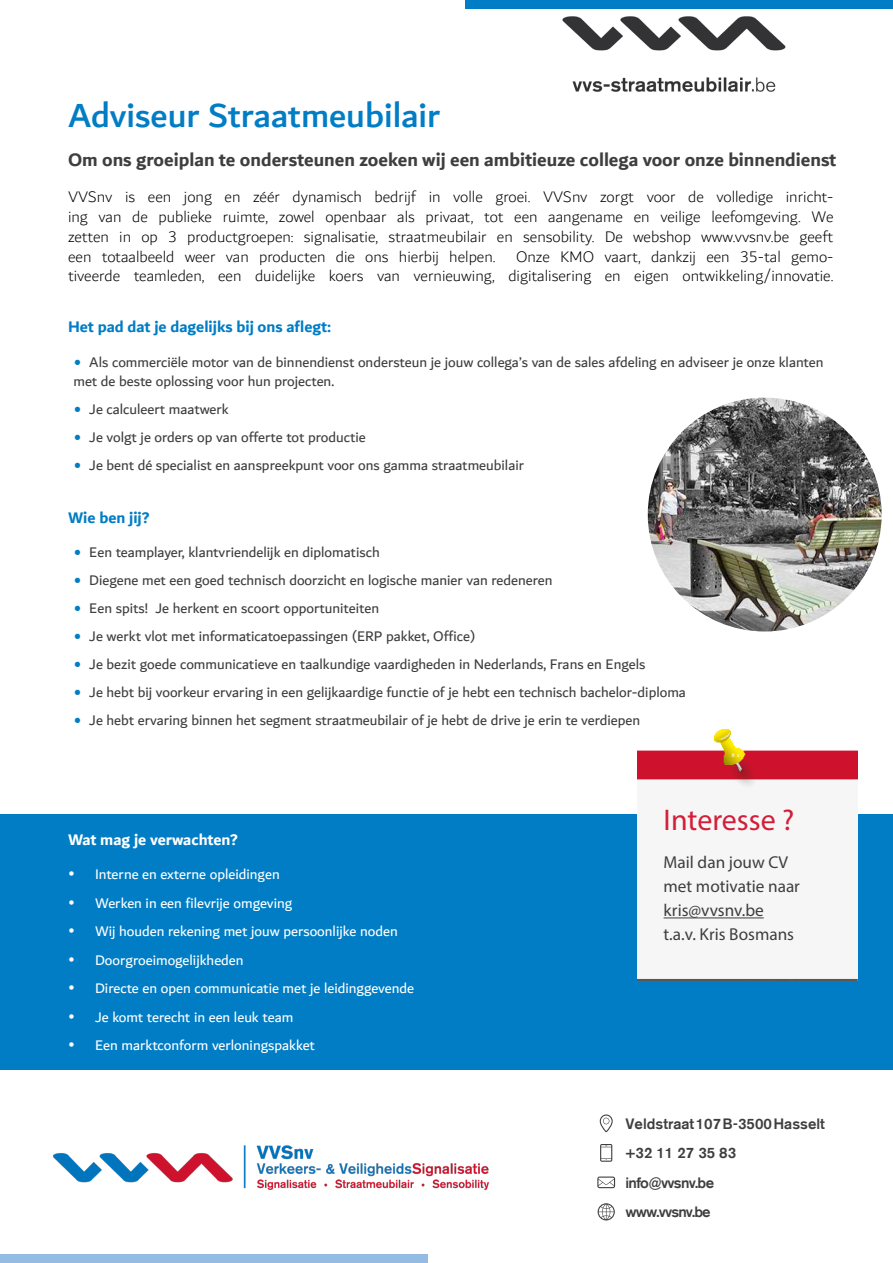
<style>
.page{position:relative;width:893px;height:1263px;background:#fff}
.page>*{position:absolute;margin:0;border:0;box-sizing:border-box;transform-origin:0 0}
.heading{font:500 36px "Dubai";color:#007dc5}
.note_title{font:30px "Myriad Pro";color:#d21e38}
.heading_text{font:700 19.5px "Dubai";color:#3e3e3f}
.note_text{font:17.25px/24px "Myriad Pro";color:#3e3e3f}
.titles_white{font:300 16.5px/19.8px "Dubai";color:#000;text-align:justify}
.titles{font:700 16.5px "Dubai";color:#007dc5}
.titles-2{font:700 16.5px "Dubai";color:#fff}
.t1{font:15px/19.5px "Dubai";color:#3e3e3f}
.t2{font:15px "Dubai";color:#fff}
.footer_text{font:500 15px "Akzidenz Grotesk BE";color:#3e3e3f}
.footer_text-2{font:500 15px "Akzidenz Grotesk BE";letter-spacing:-.05em;color:#3e3e3f}
.footer_text-3{font:500 15px "Akzidenz Grotesk BE";letter-spacing:-.06em;color:#3e3e3f}
</style>
<div class="page">
<div style="left:0;top:814px;width:893px;height:255px;background:#007dc5"></div>
<div style="left:0;top:1254px;width:428px;height:9px;background:#94bbe3"></div>
<div style="left:465px;top:0;width:428px;height:9px;background:#007dc5"></div>
<img style="left:638px;top:730px;width:219px;height:250px">
<hr style="left:664px;top:917px;width:100px;height:1px;background:#3e3e3f">
<svg style="left:600px;top:1114px;width:13px;height:18px"></svg>
<svg style="left:600px;top:1144px;width:12px;height:18px"></svg>
<svg style="left:598px;top:1203px;width:17px;height:17px"></svg>
<svg style="left:597px;top:1176px;width:18px;height:12px"></svg>
<img style="left:53px;top:1145px;width:436px;height:45px">
<img style="left:562px;top:16px;width:224px;height:76px">
<img style="left:648px;top:398px;width:234px;height:233px;border-radius:117px">
<p class="heading" style="left:68px;top:94px;width:374px">Adviseur Straatmeubilair</p>
<p class="heading_text" style="left:68px;top:148px;width:770px">Om ons groeiplan te ondersteunen zoeken wij een ambitieuze collega voor onze binnendienst</p>
<p class="titles_white" style="left:68px;top:187px;width:767px">VVSnv is een jong en zéér dynamisch bedrijf in volle groei. VVSnv zorgt voor de volledige inricht&shy;ing van de publieke ruimte, zowel openbaar als privaat, tot een aangename en veilige leefomgeving. We zetten in op 3 productgroepen: signalisatie, straatmeubilair en sensobility. De webshop www.vvsnv.be geeft een totaalbeeld weer van producten die ons hierbij helpen. Onze KMO vaart, dankzij een 35-tal gemo&shy;tiveerde teamleden, een duidelijke koers van vernieuwing, digitalisering en eigen ontwikkeling/innovatie.</p>
<p class="titles" style="left:68px;top:317px;width:264px">Het pad dat je dagelijks bij ons aflegt:</p>
<p class="t1" style="left:74px;top:352px;width:751px;text-indent:16px">Als commerciële motor van de binnendienst ondersteun je jouw collega’s van de sales afdeling en adviseer je onze klanten met de beste oplossing voor hun projecten.</p>
<p class="t1" style="left:89px;top:399px;width:141px">Je calculeert maatwerk</p>
<p class="t1" style="left:89px;top:427px;width:278px">Je volgt je orders op van offerte tot productie</p>
<p class="t1" style="left:89px;top:455px;width:436px">Je bent dé specialist en aanspreekpunt voor ons gamma straatmeubilair</p>
<p class="titles" style="left:68px;top:507px;width:83px">Wie ben jij?</p>
<p class="t1" style="left:89px;top:542px;width:292px">Een teamplayer, klantvriendelijk en diplomatisch</p>
<p class="t1" style="left:89px;top:570px;width:465px">Diegene met een goed technisch doorzicht en logische manier van redeneren</p>
<p class="t1" style="left:89px;top:598px;width:291px">Een spits! Je herkent en scoort opportuniteiten</p>
<p class="t1" style="left:89px;top:626px;width:388px">Je werkt vlot met informaticatoepassingen (ERP pakket, Office)</p>
<p class="t1" style="left:89px;top:654px;width:558px">Je bezit goede communicatieve en taalkundige vaardigheden in Nederlands, Frans en Engels</p>
<p class="t1" style="left:89px;top:682px;width:598px">Je hebt bij voorkeur ervaring in een gelijkaardige functie of je hebt een technisch bachelor-diploma</p>
<p class="t1" style="left:89px;top:710px;width:552px">Je hebt ervaring binnen het segment straatmeubilair of je hebt de drive je erin te verdiepen</p>
<p class="titles-2" style="left:68px;top:829px;width:172px">Wat mag je verwachten?</p>
<p class="t2" style="left:95px;top:865px;width:186px">Interne en externe opleidingen</p>
<p class="t2" style="left:95px;top:894px;width:199px">Werken in een filevrije omgeving</p>
<p class="t2" style="left:95px;top:922px;width:304px">Wij houden rekening met jouw persoonlijke noden</p>
<p class="t2" style="left:95px;top:951px;width:150px">Doorgroeimogelijkheden</p>
<p class="t2" style="left:95px;top:979px;width:321px">Directe en open communicatie met je leidinggevende</p>
<p class="t2" style="left:95px;top:1008px;width:200px">Je komt terecht in een leuk team</p>
<p class="t2" style="left:95px;top:1036px;width:221px">Een marktconform verloningspakket</p>
<p class="note_title" style="left:664px;top:802px;width:132px">Interesse ?</p>
<p class="note_text" style="left:664px;top:850px;width:138px">Mail dan jouw CV met motivatie naar kris@vvsnv.be t.a.v. Kris Bosmans</p>
<p class="footer_text" style="left:626px;top:1114px;width:201px">Veldstraat 107 B-3500 Hasselt</p>
<p class="footer_text" style="left:626px;top:1144px;width:112px">+32 11 27 35 83</p>
<p class="footer_text-2" style="left:626px;top:1173px;width:90px">info@vvsnv.be</p>
<p class="footer_text-3" style="left:626px;top:1203px;width:87px">www.vvsnv.be</p>
</div>
